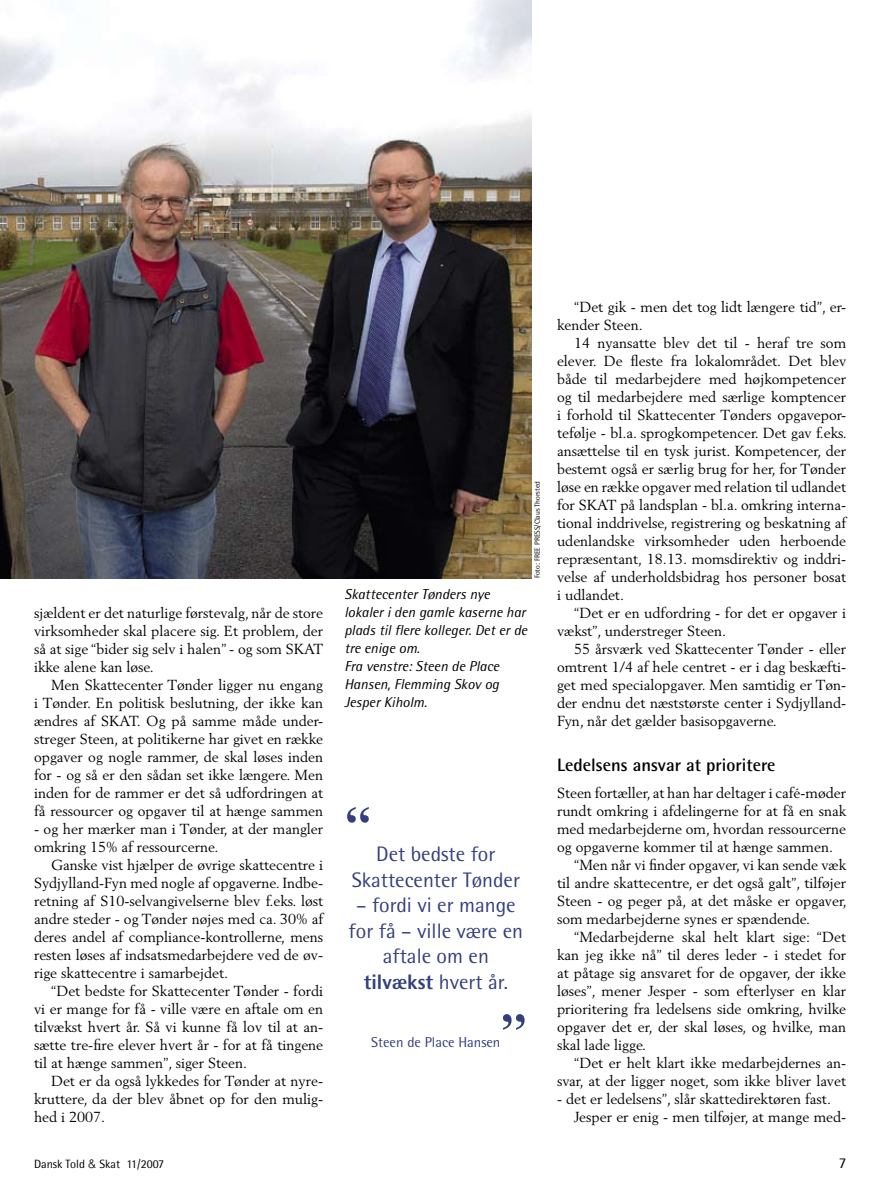
<style>
.page{position:relative;width:893px;height:1191px;background:#fff}
.page>*{position:absolute;margin:0;border:0;box-sizing:border-box;transform-origin:0 0}
.t1{font:600 54px "Times";color:#333f7e}
.t2{font:21px/25.5px "Rotis Semi Sans";color:#333f7e;text-align:center}
.t3{font:700 18px "Rotis Semi Sans";color:#000}
.t4{font:15px "Rotis Semi Sans";color:#000}
.t5{font:14.4px/18px "Berling";color:#000;text-align:justify}
.t6{font:italic 14.4px/18px "Rotis Semi Sans";color:#000}
.t7{font:14.4px "Rotis Semi Sans";color:#333f7e}
.t8{font:12px "Rotis Semi Sans";color:#000}
.t9{font:7.5px "Rotis Semi Sans";color:#000}
.s1{font-family:"Helvetica";font-weight:300}
.s2{font-weight:800}
</style>
<div class="page">
<img style="left:0;top:0;width:531px;height:578px">
<p class="t5" style="left:557px;top:298px;width:291px;text-indent:17px">“Det gik - men det tog lidt længere tid”, er&shy;kender Steen.</p>
<p class="t5" style="left:557px;top:334px;width:291px;text-indent:17px">14 nyansatte blev det til - heraf tre som elever. De fleste fra lokalområdet. Det blev både til medarbejdere med højkompetencer og til medarbejdere med særlige komptencer i forhold til Skattecenter Tønders opgavepor&shy;tefølje - bl.a. sprogkompetencer. Det gav f.eks. ansættelse til en tysk jurist. Kompetencer, der bestemt også er særlig brug for her, for Tønder løse en række opgaver med relation til udlandet for SKAT på landsplan - bl.a. omkring interna&shy;tional inddrivelse, registrering og beskatning af udenlandske virksomheder uden herboende repræsentant, 18.13. momsdirektiv og inddri&shy;velse af underholdsbidrag hos personer bosat i udlandet.</p>
<p class="t5" style="left:557px;top:604px;width:291px;text-indent:17px">“Det er en udfordring - for det er opgaver i vækst”, understreger Steen.</p>
<p class="t5" style="left:557px;top:640px;width:291px;text-indent:17px">55 årsværk ved Skattecenter Tønder - eller omtrent 1/4 af hele centret - er i dag beskæfti&shy;get med specialopgaver. Men samtidig er Tøn&shy;der endnu det næststørste center i Sydjylland-Fyn, når det gælder basisopgaverne.</p>
<p class="t3" style="left:557px;top:754px;width:220px">Ledelsens ansvar at prioritere</p>
<p class="t5" style="left:557px;top:784px;width:291px">Steen fortæller, at han har deltager i café-møder</p>
<p class="t5" style="left:557px;top:802px;width:291px">rundt omkring i afdelingerne for at få en snak</p>
<p class="t5" style="left:557px;top:820px;width:291px">med medarbejderne om, hvordan ressourcerne</p>
<p class="t5" style="left:557px;top:838px;width:277px">og opgaverne kommer til at hænge sammen.</p>
<p class="t5" style="left:574px;top:856px;width:274px">“Men når vi finder opgaver, vi kan sende væk</p>
<p class="t5" style="left:557px;top:874px;width:291px">til andre skattecentre, er det også galt”, tilføjer</p>
<p class="t5" style="left:557px;top:892px;width:291px">Steen - og peger på, at det måske er opgaver,</p>
<p class="t5" style="left:557px;top:910px;width:255px">som medarbejderne synes er spændende.</p>
<p class="t5" style="left:574px;top:928px;width:274px">“Medarbejderne skal helt klart sige: “Det</p>
<p class="t5" style="left:557px;top:946px;width:291px">kan jeg ikke nå” til deres leder - i stedet for</p>
<p class="t5" style="left:557px;top:964px;width:291px">at påtage sig ansvaret for de opgaver, der ikke</p>
<p class="t5" style="left:557px;top:982px;width:291px">løses”, mener Jesper - som efterlyser en klar</p>
<p class="t5" style="left:557px;top:1000px;width:291px">prioritering fra ledelsens side omkring, hvilke</p>
<p class="t5" style="left:557px;top:1018px;width:291px">opgaver det er, der skal løses, og hvilke, man</p>
<p class="t5" style="left:557px;top:1036px;width:91px">skal lade ligge.</p>
<p class="t5" style="left:574px;top:1054px;width:274px">“Det er helt klart ikke medarbejdernes an-</p>
<p class="t5" style="left:557px;top:1072px;width:291px">svar, at der ligger noget, som ikke bliver lavet</p>
<p class="t5" style="left:574px;top:1090px;width:274px;text-indent:-17px">- det er ledelsens”, slår skattedirektøren fast.<br>Jesper er enig - men tilføjer, at mange med-</p>
<p class="t9" style="left:533px;top:578px;width:99px;rotate:-90deg">Foto: FREE PRESS/Claus Thorsted</p>
<p class="t6" style="left:344px;top:585px;width:184px">Skattecenter Tønders nye lokaler i den gamle kaserne har plads til flere kolleger. Det er de tre enige om.<br>Fra venstre: Steen de Place<br>Hansen, Flemming Skov og<br>Jesper Kiholm.</p>
<p class="t5" style="left:34px;top:603px;width:291px">sjældent er det naturlige førstevalg, når de store virksomheder skal placere sig. Et problem, der så at sige “bider sig selv i halen” - og som SKAT ikke alene kan løse.</p>
<p class="t5" style="left:34px;top:675px;width:291px;text-indent:17px">Men Skattecenter Tønder ligger nu engang i Tønder. En politisk beslutning, der ikke kan ændres af SKAT. Og på samme måde under&shy;streger Steen, at politikerne har givet en række opgaver og nogle rammer, de skal løses inden for - og så er den sådan set ikke længere. Men inden for de rammer er det så udfordringen at få ressourcer og opgaver til at hænge sammen</p>
<p class="t5" style="left:34px;top:819px;width:291px">- og her mærker man i Tønder, at der mangler omkring 15% af ressourcerne.</p>
<p class="t5" style="left:34px;top:855px;width:291px;text-indent:17px">Ganske vist hjælper de øvrige skattecentre i Sydjylland-Fyn med nogle af opgaverne. Indbe&shy;retning af S10-selvangivelserne blev f.eks. løst andre steder - og Tønder nøjes med ca. 30% af deres andel af compliance-kontrollerne, mens resten løses af indsatsmedarbejdere ved de øv&shy;rige skattecentre i samarbejdet.</p>
<p class="t5" style="left:34px;top:981px;width:291px;text-indent:17px">“Det bedste for Skattecenter Tønder - fordi vi er mange for få - ville være en aftale om en tilvækst hvert år. Så vi kunne få lov til at an&shy;sætte tre-fire elever hvert år - for at få tingene til at hænge sammen”, siger Steen.</p>
<p class="t5" style="left:34px;top:1071px;width:291px;text-indent:17px">Det er da også lykkedes for Tønder at nyre&shy;kruttere, da der blev åbnet op for den mulig&shy;hed i 2007.</p>
<p class="t8" style="left:34px;top:1157px;width:132px">Dansk Told <span class="s1">&amp;</span> Skat 11/2007</p>
<p class="t4" style="left:839px;top:1154px;width:9px">7</p>
<h1 class="t1" style="left:344px;top:794px;width:28px">“</h1>
<h2 class="t2" style="left:352px;top:841px;width:170px">Det bedste for<br>Skattecenter Tønder</h2>
<h2 class="t2" style="left:349px;top:892px;width:176px">– fordi vi er mange for få – ville være en aftale om en <span class="s2">tilvækst</span> hvert år.</h2>
<h1 class="t1" style="left:500px;top:1001px;width:28px">”</h1>
<p class="t7" style="left:371px;top:1033px;width:131px">Steen de Place Hansen</p>
</div>
